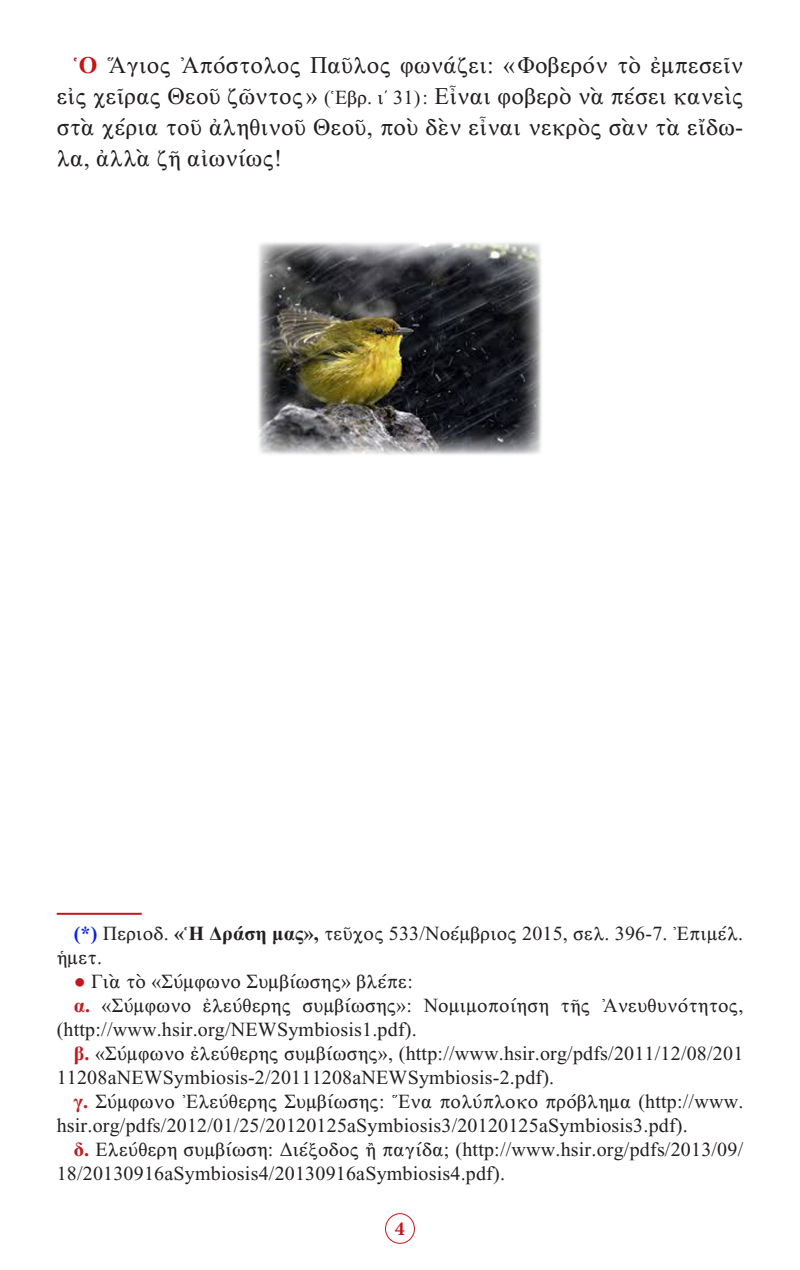
<style>
.page{position:relative;width:800px;height:1270px;background:#fff}
.page>*{position:absolute;margin:0;border:0;box-sizing:border-box;transform-origin:0 0}
.t1{font:24px/31px "CTOS New Times Roman Test 1";letter-spacing:.01em;color:#231f20;text-align:justify}
.t2{font:20px/24px "CTOS New Times Roman Test 1";letter-spacing:.01em;color:#231f20}
.t3{font:700 20px "Minion Pro";color:#c4161c}
.s1{font-family:"CTOS New Times Bold Test 1";color:#c4161c}
.s2{font-size:20px}
.s3{font-family:"CTOS New Times Bold Test 1";color:#071eec}
.s4{font-family:"CTOS New Times Bold Test 1"}
.s5{color:#c4161c}
</style>
<div class="page">
<div style="left:385px;top:1213px;width:30px;height:31px;border:1px solid #c4161c;border-radius:50%"></div>
<hr style="left:57px;top:913px;width:85px;height:2px;background:#c4161c">
<img style="left:258px;top:242px;width:284px;height:213px">
<p class="t1" style="left:57px;top:50px;width:688px;text-indent:17px"><span class="s1">Ὁ</span> Ἅγιος Ἀπόστολος Παῦλος φωνάζει: «Φοβερόν τὸ ἐμπεσεῖν εἰς χεῖρας Θεοῦ ζῶντος» <span class="s2">(Ἑβρ. ι΄ 31):</span> Εἶναι φοβερὸ νὰ πέσει κανεὶς στὰ χέρια τοῦ ἀληθινοῦ Θεοῦ, ποὺ δὲν εἶναι νεκρὸς σὰν τὰ εἴδω&shy;λα, ἀλλὰ ζῆ αἰωνίως!</p>
<p class="t2" style="left:57px;top:922px;width:688px;text-indent:17px"><span class="s3">(*)</span> Περιοδ. <span class="s4">«Ἡ Δράση μας»,</span> τεῦχος 533/Νοέμβριος 2015, σελ. 396-7. Ἐπιμέλ. ἡμετ.</p>
<p class="t2" style="left:74px;top:970px;width:341px"><span class="s5">●</span> Γιὰ τὸ «Σύμφωνο Συμβίωσης» βλέπε:</p>
<p class="t2" style="left:57px;top:994px;width:688px;text-indent:17px"><span class="s1">α.</span> «Σύμφωνο ἐλεύθερης συμβίωσης»: Νομιμοποίηση τῆς Ἀνευθυνότητος, (http://www.hsir.org/NEWSymbiosis1.pdf).</p>
<p class="t2" style="left:57px;top:1042px;width:688px;text-indent:17px"><span class="s1">β.</span> «Σύμφωνο ἐλεύθερης συμβίωσης», (http://www.hsir.org/pdfs/2011/12/08/201<br>11208aNEWSymbiosis-2/20111208aNEWSymbiosis-2.pdf).</p>
<p class="t2" style="left:57px;top:1090px;width:688px;text-indent:17px"><span class="s1">γ.</span> Σύμφωνο Ἐλεύθερης Συμβίωσης: Ἕνα πολύπλοκο πρόβλημα (http://www. hsir.org/pdfs/2012/01/25/20120125aSymbiosis3/20120125aSymbiosis3.pdf).</p>
<p class="t2" style="left:57px;top:1138px;width:688px;text-indent:17px"><span class="s1">δ.</span> Ελεύθερη συμβίωση: Διέξοδος ἢ παγίδα; (http://www.hsir.org/pdfs/2013/09/<br>18/20130916aSymbiosis4/20130916aSymbiosis4.pdf).</p>
<p class="t3" style="left:395px;top:1215px;width:11px">4</p>
</div>
